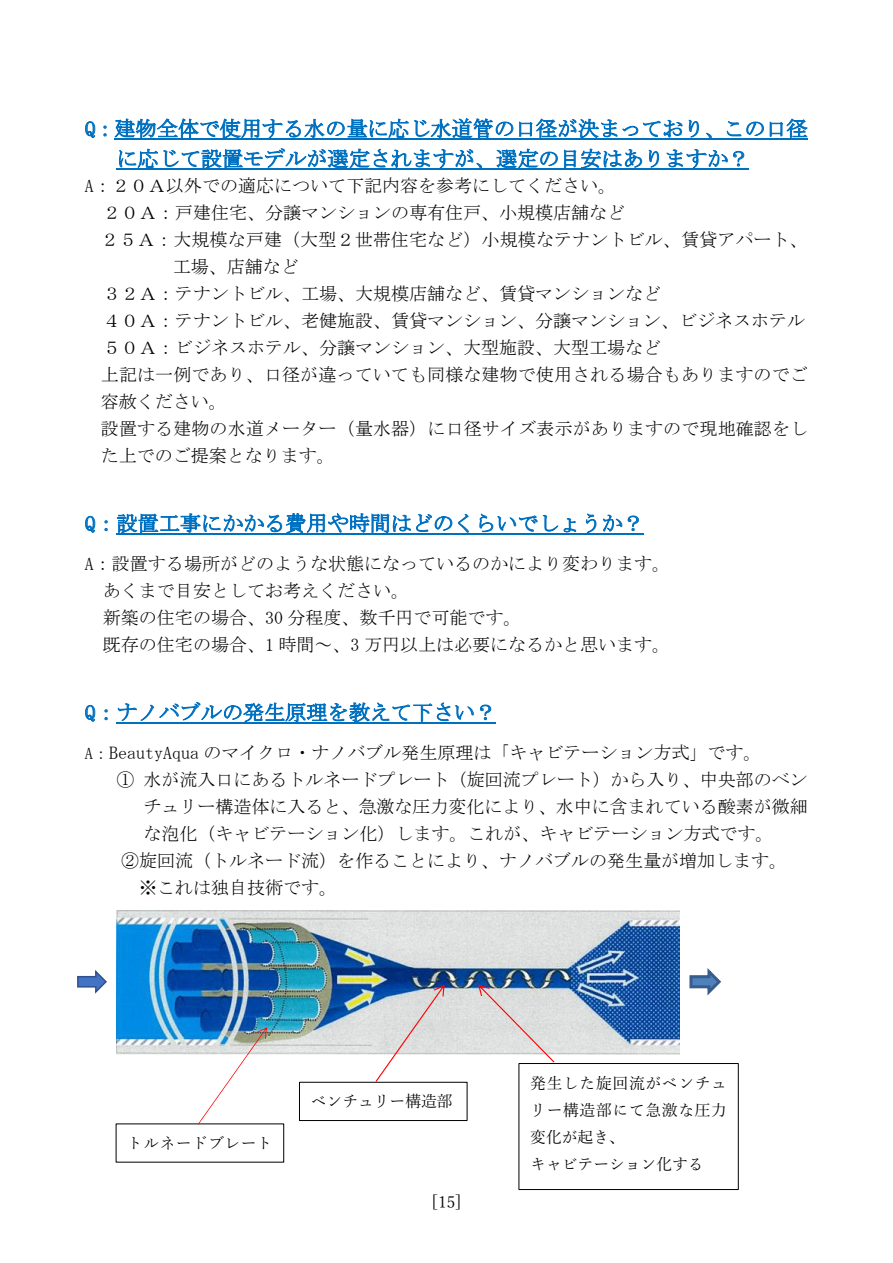
<style>
.page{position:relative;width:893px;height:1263px;background:#fff}
.page>*{position:absolute;margin:0;border:0;box-sizing:border-box;transform-origin:0 0}
.t1{font:21px/30px "MS Mincho";color:#0070c0}
.t2{font:18px/27px "MS Mincho";color:#000}
.t3{font:15.9px/27px "Yu Mincho";letter-spacing:.025em;color:#000}
.t4{font:15.9px "Yu Mincho";color:#000}
.s1{font-size:16.5px}
.s2{font-size:15.9px}
</style>
<div class="page">
<svg style="left:85px;top:121px;width:10px;height:17px"></svg>
<svg style="left:103px;top:125px;width:4px;height:12px"></svg>
<svg style="left:770px;top:118px;width:38px;height:20px"></svg>
<hr style="left:115px;top:139px;width:693px;height:1px;background:#0070c0">
<svg style="left:115px;top:118px;width:649px;height:52px"></svg>
<hr style="left:117px;top:169px;width:632px;height:1px;background:#0070c0">
<svg style="left:85px;top:516px;width:10px;height:17px"></svg>
<svg style="left:104px;top:520px;width:4px;height:11px"></svg>
<svg style="left:117px;top:513px;width:352px;height:20px"></svg>
<svg style="left:479px;top:514px;width:97px;height:21px"></svg>
<svg style="left:586px;top:513px;width:11px;height:20px"></svg>
<svg style="left:603px;top:514px;width:36px;height:18px"></svg>
<hr style="left:117px;top:533px;width:527px;height:1px;background:#0070c0">
<svg style="left:85px;top:705px;width:10px;height:17px"></svg>
<svg style="left:104px;top:709px;width:4px;height:11px"></svg>
<svg style="left:118px;top:702px;width:356px;height:20px"></svg>
<svg style="left:480px;top:704px;width:11px;height:16px"></svg>
<hr style="left:117px;top:722px;width:379px;height:2px;background:#0070c0">
<img style="left:116px;top:910px;width:564px;height:144px">
<svg style="left:77px;top:970px;width:30px;height:24px"></svg>
<svg style="left:689px;top:968px;width:33px;height:28px"></svg>
<div style="left:299px;top:1082px;width:168px;height:39px;border:1px solid #000"></div>
<div style="left:519px;top:1063px;width:220px;height:127px;border:1px solid #000"></div>
<img style="left:198px;top:1027px;width:69px;height:97px">
<svg style="left:376px;top:985px;width:69px;height:97px"></svg>
<svg style="left:478px;top:985px;width:76px;height:77px;background:#dad7d8"></svg>
<p class="t1" style="left:117px;top:114px;width:692px;text-indent:-32px">Q：建物全体で使用する水の量に応じ水道管の口径が決まっており、この口径に応じて設置モデルが選定されますが、選定の目安はありますか？</p>
<p class="t2" style="left:85px;top:172px;width:533px">A：２０Ａ以外での適応について下記内容を参考にしてください。</p>
<p class="t2" style="left:103px;top:199px;width:523px">２０Ａ：戸建住宅、分譲マンションの専有住戸、小規模店舗など</p>
<p class="t2" style="left:101px;top:226px;width:708px">２５Ａ：大規模な戸建（大型２世帯住宅など）小規模なテナントビル、賃貸アパート、</p>
<p class="t2" style="left:173px;top:253px;width:127px">工場、店舗など</p>
<p class="t2" style="left:103px;top:280px;width:559px">３２Ａ：テナントビル、工場、大規模店舗など、賃貸マンションなど</p>
<p class="t2" style="left:103px;top:307px;width:704px">４０Ａ：テナントビル、老健施設、賃貸マンション、分譲マンション、ビジネスホテル</p>
<p class="t2" style="left:103px;top:334px;width:559px">５０Ａ：ビジネスホテル、分譲マンション、大型施設、大型工場など</p>
<p class="t2" style="left:101px;top:361px;width:708px">上記は一例であり、口径が違っていても同様な建物で使用される場合もありますのでご</p>
<p class="t2" style="left:101px;top:388px;width:127px">容赦ください。</p>
<p class="t2" style="left:101px;top:415px;width:709px">設置する建物の水道メーター（量水器）に口径サイズ表示がありますので現地確認をし</p>
<p class="t2" style="left:101px;top:442px;width:235px">た上でのご提案となります。</p>
<p class="t1" style="left:85px;top:508px;width:560px">Q：設置工事にかかる費用や時間はどのくらいでしょうか？</p>
<p class="t2" style="left:103px;top:550px;width:569px;text-indent:-18px">A：設置する場所がどのような状態になっているのかにより変わります。あくまで目安としてお考えください。<br>新築の住宅の場合、30 分程度、数千円で可能です。<br>既存の住宅の場合、1 時間～、3 万円以上は必要になるかと思います。</p>
<p class="t1" style="left:85px;top:697px;width:413px">Q：ナノバブルの発生原理を教えて下さい？</p>
<p class="t2" style="left:85px;top:739px;width:678px"><span class="s1">A</span><span class="s2">：</span>BeautyAqua のマイクロ・ナノバブル発生原理は「キャビテーション方式」です。</p>
<p class="t2" style="left:116px;top:766px;width:693px">① 水が流入口にあるトルネードプレート（旋回流プレート）から入り、中央部のベン</p>
<p class="t2" style="left:143px;top:793px;width:666px">チュリー構造体に入ると、急激な圧力変化により、水中に含まれている酸素が微細</p>
<p class="t2" style="left:143px;top:820px;width:632px">な泡化（キャビテーション化）します。これが、キャビテーション方式です。</p>
<p class="t2" style="left:121px;top:847px;width:668px">②旋回流（トルネード流）を作ることにより、ナノバブルの発生量が増加します。</p>
<p class="t2" style="left:139px;top:874px;width:199px">※これは独自技術です。</p>
<p class="t3" style="left:127px;top:1128px;width:147px">トルネードブレート</p>
<p class="t4" style="left:311px;top:1087px;width:144px">ベンチュリー構造部</p>
<p class="t3" style="left:431px;top:1187px;width:32px">[15]</p>
<p class="t3" style="left:530px;top:1068px;width:198px">発生した旋回流がベンチュリー構造部にて急激な圧力変化が起き、<br>キャビテーション化する</p>
</div>
